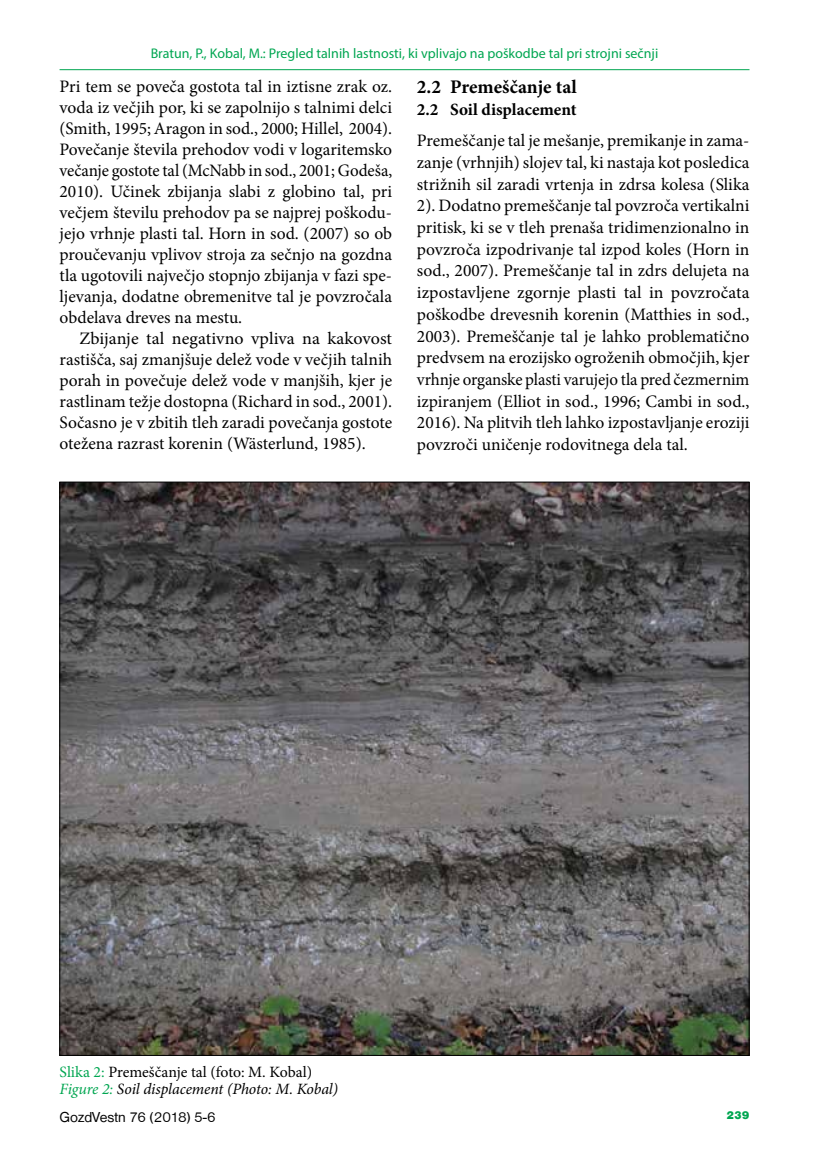
<style>
.page{position:relative;width:819px;height:1166px;background:#fff}
.page>*{position:absolute;margin:0;border:0;box-sizing:border-box;transform-origin:0 0}
.t1{font:700 19.25px "Minion Pro";color:#000}
.t2{font:17.5px/21px "Minion Pro";color:#000;text-align:justify}
.t3{font:700 17.15px "Minion Pro";color:#000}
.t4{font:italic 15.75px/17.5px "Minion Pro";letter-spacing:-.01em;color:#000}
.t5{font:14.88px "Nimbus San DEE";color:#000}
.t6{font:14px "Myriad Pro";color:#00a651}
.t7{font:11.38px "Nimbus San DEE Blac";color:#00a651}
.s1{font-style:normal;color:#00a651}
.s2{font-style:normal}
.s3{color:#00a651}
</style>
<div class="page">
<hr style="left:60px;top:69px;width:689px;height:1px;background:#00a651">
<img style="left:62px;top:484px;width:685px;height:569px">
<p class="t6" style="left:151px;top:45px;width:509px">Bratun, P., Kobal, M.: Pregled talnih lastnosti, ki vplivajo na poškodbe tal pri strojni sečnji</p>
<p class="t2" style="left:60px;top:76px;width:334px">Pri tem se poveča gostota tal in iztisne zrak oz. voda iz večjih por, ki se zapolnijo s talnimi delci (Smith, 1995; Aragon in sod., 2000; Hillel, 2004).<br>Povečanje števila prehodov vodi v logaritemsko večanje gostote tal (McNabb in sod., 2001; Godeša, 2010). Učinek zbijanja slabi z globino tal, pri večjem številu prehodov pa se najprej poškodu&shy;jejo vrhnje plasti tal. Horn in sod. (2007) so ob proučevanju vplivov stroja za sečnjo na gozdna tla ugotovili največjo stopnjo zbijanja v fazi spe&shy;ljevanja, dodatne obremenitve tal je povzročala obdelava dreves na mestu.</p>
<p class="t2" style="left:60px;top:328px;width:334px;text-indent:20px">Zbijanje tal negativno vpliva na kakovost rastišča, saj zmanjšuje delež vode v večjih talnih porah in povečuje delež vode v manjših, kjer je rastlinam težje dostopna (Richard in sod., 2001).<br>Sočasno je v zbitih tleh zaradi povečanja gostote otežena razrast korenin (Wästerlund, 1985).</p>
<p class="t1" style="left:417px;top:74px;width:161px">2.2 Premeščanje tal</p>
<p class="t3" style="left:417px;top:97px;width:161px">2.2 S oil displacement</p>
<p class="t2" style="left:417px;top:130px;width:334px;line-height:21.7px">Premeščanje tal je mešanje, premikanje in zama&shy;zanje (vrhnjih) slojev tal, ki nastaja kot posledica strižnih sil zaradi vrtenja in zdrsa kolesa (Slika 2). Dodatno premeščanje tal povzroča vertikalni pritisk, ki se v tleh prenaša tridimenzionalno in povzroča izpodrivanje tal izpod koles (Horn in sod., 2007). Premeščanje tal in zdrs delujeta na izpostavljene zgornje plasti tal in povzročata poškodbe drevesnih korenin (Matthies in sod., 2003). Premeščanje tal je lahko problematično predvsem na erozijsko ogroženih območjih, kjer vrhnje organske plasti varujejo tla pred čezmernim izpiranjem (Elliot in sod., 1996; Cambi in sod., 2016). Na plitvih tleh lahko izpostavljanje eroziji povzroči uničenje rodovitnega dela tal.</p>
<p class="t4" style="left:60px;top:1063px;width:280px"><span class="s1">Slika 2:</span> <span class="s2">Premeščanje tal (foto: M. Kobal)<br></span><span class="s3">Figure 2:</span> Soil displacement (Photo: M. Kobal)</p>
<p class="t5" style="left:60px;top:1109px;width:158px">GozdVestn 76 (2018) 5-6</p>
<p class="t7" style="left:726px;top:1109px;width:25px">239</p>
</div>
